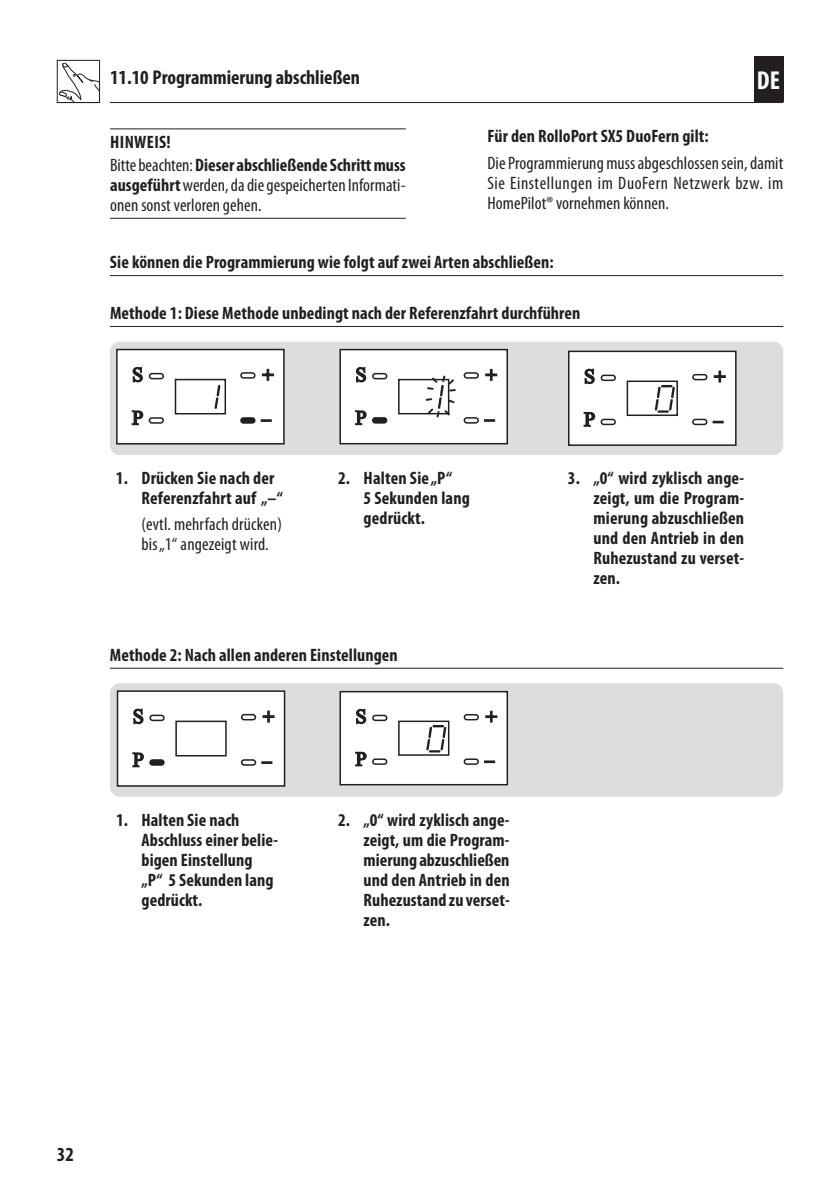
<style>
.page{position:relative;width:840px;height:1191px;background:#fff}
.page>*{position:absolute;margin:0;border:0;box-sizing:border-box;transform-origin:0 0}
.t1{font:700 condensed 26px "Myriad Pro";color:#fff}
.t2{font:700 condensed 20px "Myriad Pro";color:#231f20}
.t3{font:700 condensed 18px/20px "Myriad Pro";letter-spacing:.005em;color:#231f20}
.t4{font:condensed 18px/20px "Myriad Pro";letter-spacing:.005em;color:#231f20}
.t5{font:condensed 18px/20px "Myriad Pro";letter-spacing:.025em;color:#231f20}
.s1{font-weight:400}
.s2{font-weight:700}
</style>
<div class="page">
<hr style="left:110px;top:102px;width:672px;height:1px;background:#231f20">
<div style="left:110px;top:342px;width:672px;height:112px;background:#dcdddf;border-radius:9px"></div>
<div style="left:110px;top:342px;width:672px;height:113px;border:1px solid #dcdddf;border-radius:9px"></div>
<div style="left:117px;top:349px;width:167px;height:95px;background:#fff"></div>
<div style="left:116px;top:349px;width:168px;height:95px;border:2px solid #231f20"></div>
<div style="left:149px;top:417px;width:15px;height:7px;border:2px solid #231f20;border-radius:2px"></div>
<svg style="left:132px;top:366px;width:11px;height:17px"></svg>
<svg style="left:131px;top:410px;width:13px;height:16px"></svg>
<svg style="left:261px;top:368px;width:13px;height:13px"></svg>
<svg style="left:260px;top:419px;width:11px;height:3px"></svg>
<div style="left:175px;top:379px;width:51px;height:35px;border:2px solid #231f20"></div>
<svg style="left:214px;top:385px;width:6px;height:24px"></svg>
<div style="left:240px;top:372px;width:15px;height:7px;border:2px solid #231f20;border-radius:2px"></div>
<div style="left:149px;top:373px;width:15px;height:6px;border:2px solid #231f20;border-radius:2px"></div>
<div style="left:241px;top:418px;width:14px;height:5px;background:#231f20;border-radius:2px"></div>
<div style="left:240px;top:417px;width:15px;height:7px;border:2px solid #231f20;border-radius:2px"></div>
<div style="left:340px;top:349px;width:167px;height:95px;background:#fff"></div>
<div style="left:339px;top:349px;width:168px;height:95px;border:2px solid #231f20"></div>
<div style="left:372px;top:417px;width:15px;height:6px;border:2px solid #231f20;border-radius:2px"></div>
<svg style="left:356px;top:367px;width:11px;height:16px"></svg>
<svg style="left:355px;top:410px;width:12px;height:16px"></svg>
<svg style="left:485px;top:368px;width:12px;height:13px"></svg>
<svg style="left:484px;top:419px;width:11px;height:3px"></svg>
<div style="left:398px;top:379px;width:51px;height:35px;border:2px solid #231f20"></div>
<div style="left:463px;top:372px;width:15px;height:7px;border:2px solid #231f20;border-radius:2px"></div>
<div style="left:372px;top:373px;width:15px;height:6px;border:2px solid #231f20;border-radius:2px"></div>
<div style="left:463px;top:417px;width:15px;height:6px;border:2px solid #231f20;border-radius:2px"></div>
<svg style="left:425px;top:375px;width:30px;height:42px"></svg>
<div style="left:568px;top:351px;width:167px;height:94px;background:#fff"></div>
<div style="left:567px;top:350px;width:169px;height:96px;border:2px solid #231f20"></div>
<div style="left:600px;top:419px;width:15px;height:6px;border:2px solid #231f20;border-radius:2px"></div>
<svg style="left:584px;top:368px;width:11px;height:17px"></svg>
<svg style="left:583px;top:412px;width:12px;height:15px"></svg>
<svg style="left:713px;top:370px;width:13px;height:13px"></svg>
<svg style="left:712px;top:421px;width:11px;height:2px"></svg>
<div style="left:626px;top:380px;width:51px;height:36px;border:2px solid #231f20"></div>
<div style="left:691px;top:374px;width:16px;height:6px;border:2px solid #231f20;border-radius:2px"></div>
<div style="left:600px;top:374px;width:15px;height:7px;border:2px solid #231f20;border-radius:2px"></div>
<div style="left:691px;top:419px;width:16px;height:6px;border:2px solid #231f20;border-radius:2px"></div>
<svg style="left:654px;top:385px;width:20px;height:28px"></svg>
<div style="left:110px;top:683px;width:672px;height:113px;background:#dcdddf;border-radius:9px"></div>
<div style="left:110px;top:683px;width:672px;height:113px;border:1px solid #dcdddf;border-radius:9px"></div>
<div style="left:117px;top:691px;width:167px;height:95px;background:#fff"></div>
<div style="left:117px;top:690px;width:168px;height:96px;border:2px solid #231f20"></div>
<div style="left:149px;top:759px;width:15px;height:6px;border:2px solid #231f20;border-radius:2px"></div>
<svg style="left:133px;top:708px;width:11px;height:17px"></svg>
<svg style="left:132px;top:752px;width:12px;height:16px"></svg>
<svg style="left:262px;top:710px;width:13px;height:13px"></svg>
<svg style="left:261px;top:761px;width:11px;height:3px"></svg>
<div style="left:175px;top:720px;width:51px;height:36px;border:2px solid #231f20"></div>
<div style="left:241px;top:714px;width:15px;height:6px;border:2px solid #231f20;border-radius:2px"></div>
<div style="left:149px;top:714px;width:16px;height:7px;border:2px solid #231f20;border-radius:2px"></div>
<div style="left:241px;top:759px;width:15px;height:6px;border:2px solid #231f20;border-radius:2px"></div>
<div style="left:340px;top:691px;width:167px;height:93px;background:#fff"></div>
<div style="left:339px;top:691px;width:168px;height:94px;border:1px solid #231f20"></div>
<div style="left:372px;top:758px;width:15px;height:7px;border:1px solid #231f20;border-radius:2px"></div>
<svg style="left:356px;top:708px;width:11px;height:17px"></svg>
<svg style="left:355px;top:751px;width:12px;height:16px"></svg>
<svg style="left:485px;top:710px;width:13px;height:13px"></svg>
<svg style="left:484px;top:760px;width:11px;height:3px"></svg>
<div style="left:398px;top:720px;width:51px;height:36px;border:1px solid #231f20"></div>
<div style="left:463px;top:714px;width:15px;height:6px;border:1px solid #231f20;border-radius:2px"></div>
<div style="left:372px;top:714px;width:15px;height:7px;border:1px solid #231f20;border-radius:2px"></div>
<div style="left:463px;top:758px;width:15px;height:7px;border:1px solid #231f20;border-radius:2px"></div>
<svg style="left:426px;top:725px;width:20px;height:27px"></svg>
<svg style="left:59px;top:63px;width:39px;height:38px"></svg>
<div style="left:57px;top:60px;width:43px;height:43px;border:1px solid #231f20"></div>
<div style="left:753px;top:57px;width:29px;height:45px;background:#231f20"></div>
<hr style="left:110px;top:128px;width:295px;height:1px;background:#231f20">
<hr style="left:110px;top:218px;width:295px;height:1px;background:#231f20">
<hr style="left:110px;top:326px;width:672px;height:1px;background:#231f20">
<hr style="left:110px;top:667px;width:672px;height:1px;background:#231f20">
<hr style="left:110px;top:275px;width:672px;height:1px;background:#231f20">
<p class="t2" style="left:110px;top:66px;width:251px">11.10 Programmierung abschließen</p>
<p class="t3" style="left:110px;top:130px;width:297px;line-height:23.4px">HINWEIS!<br><span class="s1">Bitte beachten:</span> Dieser abschließende Schritt muss</p>
<p class="t4" style="left:110px;top:175px;width:297px"><span class="s2">ausgeführt</span> werden, da die gespeicherten Informati&shy;onen sonst verloren gehen.</p>
<h1 class="t1" style="left:756px;top:66px;width:25px">DE</h1>
<p class="t4" style="left:487px;top:124px;width:297px;line-height:26.2px"><span class="s2">Für den RolloPort SX5 DuoFern gilt:<br></span>Die Programmierung muss abgeschlossen sein, damit</p>
<p class="t5" style="left:487px;top:173px;width:297px">Sie Einstellungen im DuoFern Netzwerk bzw. im<br>HomePilot® vornehmen können.</p>
<p class="t3" style="left:110px;top:252px;width:445px">Sie können die Programmierung wie folgt auf zwei Arten abschließen:</p>
<p class="t3" style="left:110px;top:303px;width:471px">Methode 1: Diese Methode unbedingt nach der Referenzfahrt durchführen</p>
<p class="t3" style="left:141px;top:468px;width:143px;text-indent:-26px">1. Drücken Sie nach der<br>Referenzfahrt auf „–“</p>
<p class="t4" style="left:141px;top:515px;width:142px">(evtl. mehrfach drücken) bis „1“ angezeigt wird.</p>
<p class="t3" style="left:363px;top:468px;width:108px;text-indent:-26px">2. Halten Sie „P“<br>5 Sekunden lang gedrückt.</p>
<p class="t3" style="left:593px;top:468px;width:152px;text-align:justify;text-indent:-26px">3. „0“ wird zyklisch ange&shy;zeigt, um die Program&shy;mierung abzuschließen und den Antrieb in den Ruhezustand zu verset&shy;zen.</p>
<p class="t3" style="left:110px;top:645px;width:289px">Methode 2: Nach allen anderen Einstellungen</p>
<p class="t3" style="left:141px;top:810px;width:138px;text-indent:-26px">1. Halten Sie nach<br>Abschluss einer belie&shy;bigen Einstellung „P“ 5 Sekunden lang gedrückt.</p>
<p class="t3" style="left:363px;top:810px;width:147px;text-align:justify;text-indent:-26px">2. „0“ wird zyklisch ange&shy;zeigt, um die Program&shy;mierung abzuschließen und den Antrieb in den Ruhezustand zu verset&shy;zen.</p>
<p class="t2" style="left:57px;top:1143px;width:19px">32</p>
</div>
